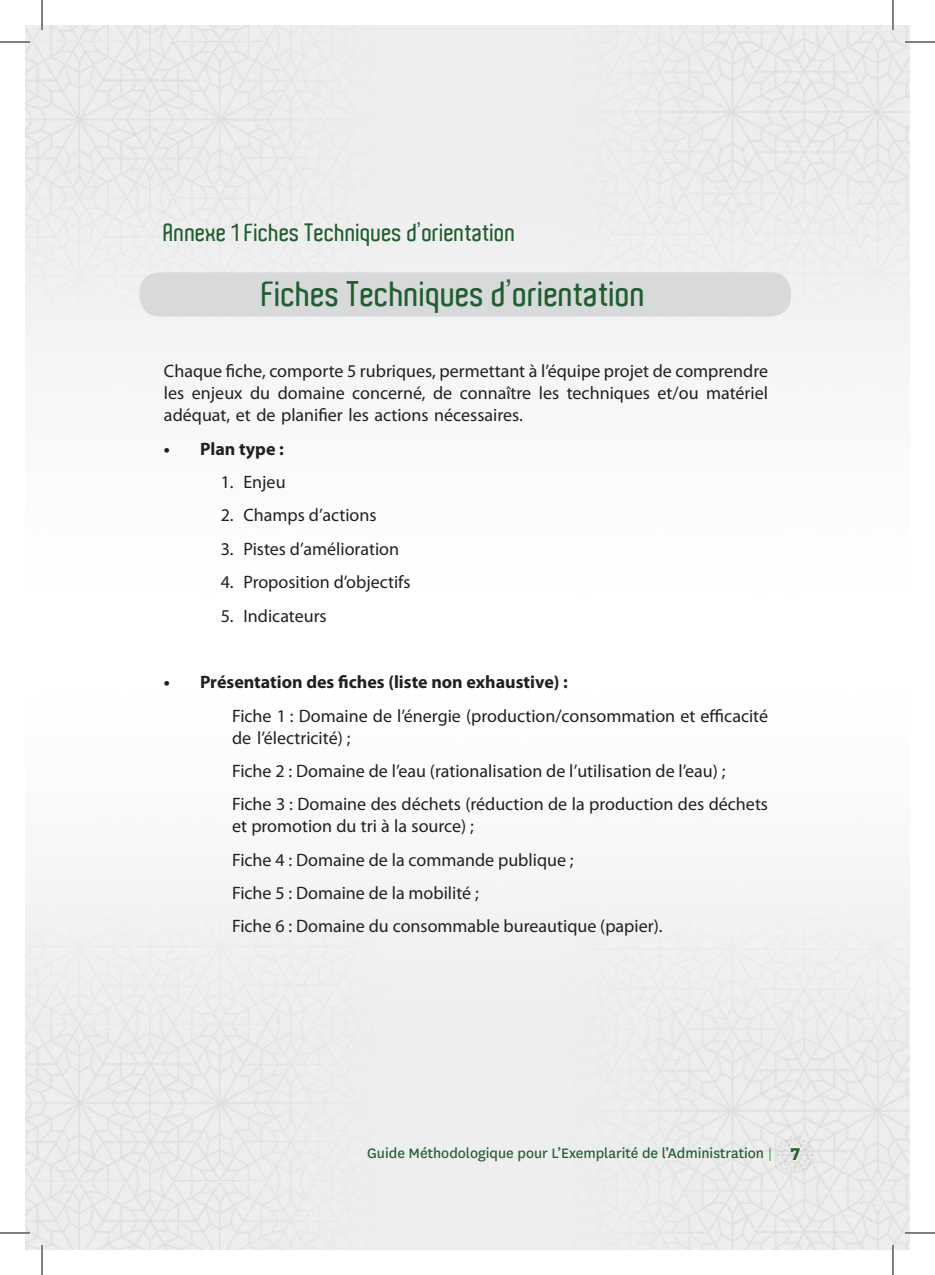
<style>
.page{position:relative;width:935px;height:1275px;background:#fff}
.page>*{position:absolute;margin:0;border:0;box-sizing:border-box;transform-origin:0 0}
.t1{font:600 34px "Aldo";color:#205e2f}
.t2{font:600 24px "Aldo";color:#205e2f}
.t3{font:700 20px "National";color:#205e2f}
.t4{font:18px/33.4px "Myriad Pro";color:#231f20}
.t5{font:700 18px "Myriad Pro";color:#231f20}
.t6{font:16px "National";color:#205e2f}
</style>
<div class="page">
<img style="left:25px;top:25px;width:884px;height:1225px">
<div style="left:140px;top:272px;width:650px;height:44px;background:#d8d9db;border-radius:20px"></div>
<hr style="left:0;top:41px;width:30px;height:2px;background:#fff">
<hr style="left:904px;top:41px;width:30px;height:2px;background:#fff">
<hr style="left:0;top:1231px;width:30px;height:3px;background:#fff">
<hr style="left:904px;top:1231px;width:30px;height:3px;background:#fff">
<hr style="left:41px;top:0;width:2px;height:30px;background:#fff">
<hr style="left:41px;top:1245px;width:2px;height:30px;background:#fff">
<hr style="left:891px;top:0;width:3px;height:30px;background:#fff">
<hr style="left:891px;top:1245px;width:3px;height:30px;background:#fff">
<hr style="left:0;top:42px;width:30px;height:1px;background:#000">
<hr style="left:904px;top:42px;width:30px;height:1px;background:#000">
<hr style="left:0;top:1232px;width:30px;height:1px;background:#000">
<hr style="left:904px;top:1232px;width:30px;height:1px;background:#000">
<hr style="left:42px;top:0;width:1px;height:30px;background:#000">
<hr style="left:42px;top:1245px;width:1px;height:30px;background:#000">
<hr style="left:892px;top:0;width:1px;height:30px;background:#000">
<hr style="left:892px;top:1245px;width:1px;height:30px;background:#000">
<h2 class="t2" style="left:164px;top:219px;width:353px">Annexe 1 Fiches Techniques d’orientation</h2>
<h1 class="t1" style="left:262px;top:275px;width:385px">Fiches Techniques d’orientation</h1>
<p class="t4" style="left:164px;top:360px;width:605px;line-height:22px;text-align:justify">Chaque fiche, comporte 5 rubriques, permettant à l’équipe projet de comprendre les enjeux du domaine concerné, de connaître les techniques et/ou matériel adéquat, et de planifier les actions nécessaires.</p>
<p class="t5" style="left:164px;top:437px;width:121px">• Plan type :</p>
<p class="t4" style="left:221px;top:465px;width:66px">1. Enjeu</p>
<p class="t4" style="left:221px;top:498px;width:157px">2. Champs d’actions</p>
<p class="t4" style="left:221px;top:532px;width:180px">3. Pistes d’amélioration</p>
<p class="t4" style="left:221px;top:565px;width:191px">4. Proposition d’objectifs</p>
<p class="t4" style="left:221px;top:598px;width:107px">5. Indicateurs</p>
<p class="t5" style="left:164px;top:670px;width:405px">• Présentation des fiches (liste non exhaustive) :</p>
<p class="t4" style="left:232px;top:704px;width:537px;line-height:22px">Fiche 1 : Domaine de l’énergie (production/consommation et efficacité de l’électricité) ;</p>
<p class="t4" style="left:232px;top:754px;width:537px">Fiche 2 : Domaine de l’eau (rationalisation de l’utilisation de l’eau) ;<br>Fiche 3 : Domaine des déchets (réduction de la production des déchets</p>
<p class="t4" style="left:232px;top:809px;width:432px">et promotion du tri à la source) ;<br>Fiche 4 : Domaine de la commande publique ;<br>Fiche 5 : Domaine de la mobilité ;<br>Fiche 6 : Domaine du consommable bureautique (papier).</p>
<p class="t6" style="left:367px;top:1143px;width:398px">Guide Méthodologique pour L’Exemplarité de l’Administration</p>
<p class="t3" style="left:790px;top:1139px;width:11px">7</p>
</div>
